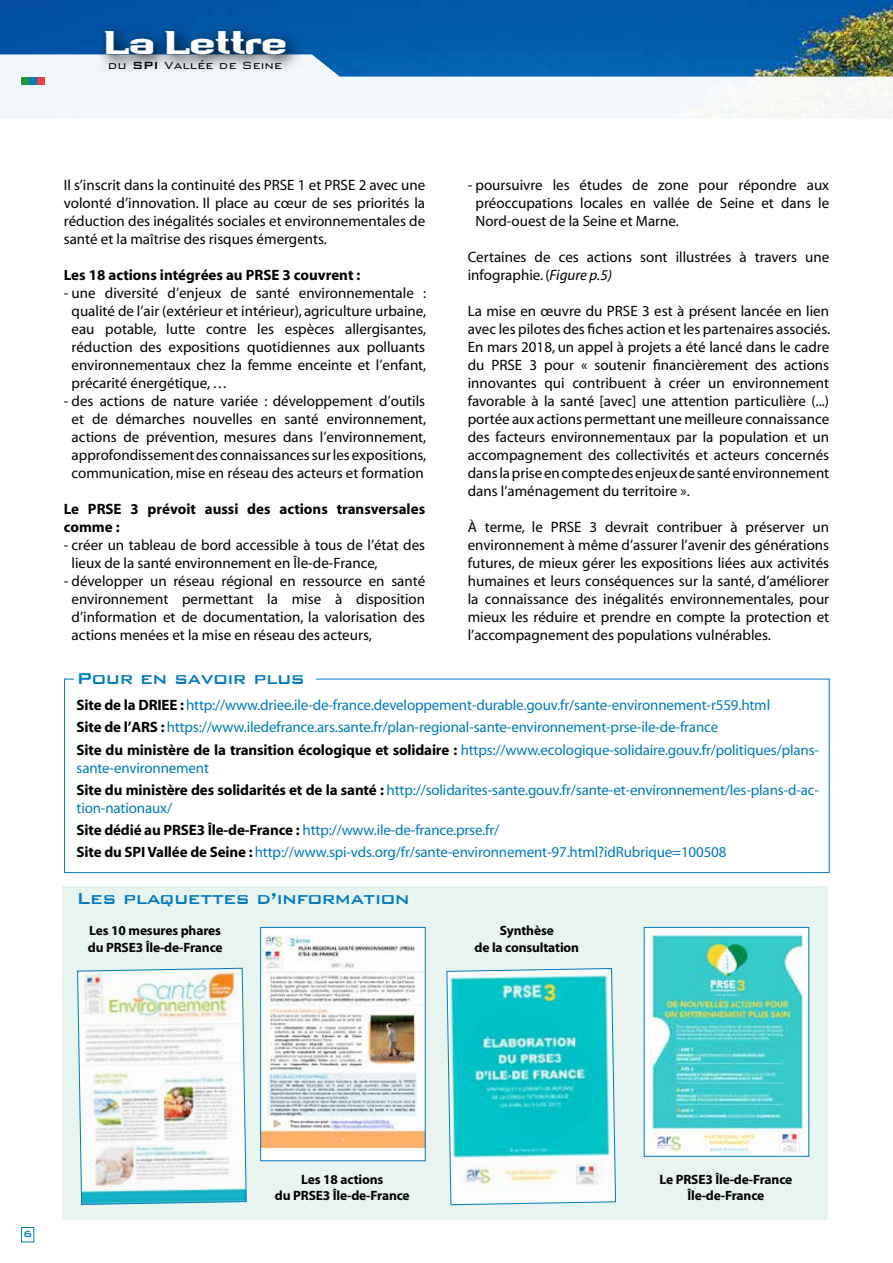
<style>
.page{position:relative;width:893px;height:1263px;background:#fff}
.page>*{position:absolute;margin:0;border:0;box-sizing:border-box;transform-origin:0 0}
.t1{font:34.8px "Werkman Round";color:#fff}
.t2{font:500 21px "Bank Gothic";letter-spacing:-.03em;color:#007ac2}
.t3{font:15px/18px "Myriad";color:#000;text-align:justify}
.t4{font:15px/22.2px "Myriad";letter-spacing:-.01em;color:#007ac2}
.t5{font:700 15px/18px "Myriad";color:#000}
.t6{font:300 13.8px "Bank Gothic";color:#000}
.t7{font:700 13.5px/16.2px "Myriad";letter-spacing:-.01em;color:#000;text-align:center}
.t8{font:500 12px "Bank Gothic";color:#007ac2}
.s1{font-weight:500}
.s2{font-style:italic}
.s3{font-weight:700;color:#000}
</style>
<div class="page">
<img style="left:0;top:0;width:893px;height:54px">
<svg style="left:0;top:54px;width:893px;height:65px;fill:#f2f7fa"></svg>
<svg style="left:97px;top:22px;width:206px;height:50px;background:#4877a3"></svg>
<div style="left:38px;top:78px;width:7px;height:7px;background:#ef3e42"></div>
<div style="left:21px;top:78px;width:7px;height:7px;background:#24933c"></div>
<div style="left:30px;top:78px;width:7px;height:7px;background:#007ac2"></div>
<div style="left:62px;top:886px;width:765px;height:333px;background:#e7f4f0"></div>
<div style="left:64px;top:679px;width:766px;height:194px;background:#fff;border:1px solid #007ac2"></div>
<div style="left:21px;top:1227px;width:13px;height:15px;border:1px solid #007ac2"></div>
<img style="left:77px;top:967px;width:170px;height:238px">
<div style="left:261px;top:927px;width:164px;height:234px;background:#fff"></div>
<img style="left:262px;top:934px;width:162px;height:214px">
<div style="left:260px;top:927px;width:166px;height:234px;border:1px solid #007ac2"></div>
<svg style="left:446px;top:968px;width:170px;height:237px;background:#52d2d4"></svg>
<img style="left:646px;top:929px;width:161px;height:226px">
<div style="left:644px;top:927px;width:165px;height:230px;border:1px solid #007ac2"></div>
<div style="left:74px;top:666px;width:242px;height:23px;background:#fff"></div>
<h1 class="t1" style="left:105px;top:27px;width:184px">La Lettre</h1>
<p class="t6" style="left:107px;top:55px;width:176px">du <span class="s1">SPI</span> Vallée de Seine</p>
<p class="t3" style="left:64px;top:176px;width:363px">Il s’inscrit dans la continuité des PRSE 1 et PRSE 2 avec une volonté d’innovation. Il place au cœur de ses priorités la réduction des inégalités sociales et environnementales de santé et la maîtrise des risques émergents.</p>
<p class="t5" style="left:64px;top:266px;width:298px">Les 18 actions intégrées au PRSE 3 couvrent :</p>
<p class="t3" style="left:72px;top:284px;width:356px;text-indent:-8px">- une diversité d’enjeux de santé environnementale : qualité de l’air (extérieur et intérieur), agriculture urbaine, eau potable, lutte contre les espèces allergisantes, réduction des expositions quotidiennes aux polluants environnementaux chez la femme enceinte et l’enfant, précarité énergétique, …</p>
<p class="t3" style="left:64px;top:392px;width:364px;text-align:center">- des actions de nature variée : développement d’outils et de démarches nouvelles en santé environnement, actions de prévention, mesures dans l’environnement, approfondissement des connaissances sur les expositions, communication, mise en réseau des acteurs et formation</p>
<p class="t5" style="left:64px;top:500px;width:363px">Le PRSE 3 prévoit aussi des actions transversales comme :</p>
<p class="t3" style="left:72px;top:536px;width:355px;text-indent:-8px">- créer un tableau de bord accessible à tous de l’état des lieux de la santé environnement en Île-de-France,</p>
<p class="t3" style="left:72px;top:572px;width:355px;text-indent:-8px">- développer un réseau régional en ressource en santé environnement permettant la mise à disposition d’information et de documentation, la valorisation des actions menées et la mise en réseau des acteurs,</p>
<p class="t3" style="left:475px;top:176px;width:355px;text-indent:-8px">- poursuivre les études de zone pour répondre aux préoccupations locales en vallée de Seine et dans le Nord-ouest de la Seine et Marne.</p>
<p class="t3" style="left:468px;top:248px;width:363px">Certaines de ces actions sont illustrées à travers une infographie. (<span class="s2">Figure p.5)</span></p>
<p class="t3" style="left:468px;top:302px;width:364px">La mise en œuvre du PRSE 3 est à présent lancée en lien avec les pilotes des fiches action et les partenaires associés.<br>En mars 2018, un appel à projets a été lancé dans le cadre du PRSE 3 pour « soutenir financièrement des actions innovantes qui contribuent à créer un environnement favorable à la santé [avec] une attention particulière (...) portée aux actions permettant une meilleure connaissance des facteurs environnementaux par la population et un accompagnement des collectivités et acteurs concernés dans la prise en compte des enjeux de santé environnement dans l’aménagement du territoire ».</p>
<p class="t3" style="left:468px;top:518px;width:363px">À terme, le PRSE 3 devrait contribuer à préserver un environnement à même d’assurer l’avenir des générations futures, de mieux gérer les expositions liées aux activités humaines et leurs conséquences sur la santé, d’améliorer la connaissance des inégalités environnementales, pour mieux les réduire et prendre en compte la protection et l’accompagnement des populations vulnérables.</p>
<h2 class="t2" style="left:77px;top:662px;width:230px">Pour en savoir plus</h2>
<p class="t4" style="left:77px;top:695px;width:744px"><span class="s3">Site de la DRIEE :</span> http://www.driee.ile-de-france.developpement-durable.gouv.fr/sante-environnement-r559.html<br><span class="s3">Site de l’ARS :</span> https://www.iledefrance.ars.sante.fr/plan-regional-sante-environnement-prse-ile-de-france<br><span class="s3">Site du ministère de la transition écologique et solidaire :</span> https://www.ecologique-solidaire.gouv.fr/politiques/plans-</p>
<p class="t4" style="left:77px;top:757px;width:744px">sante-environnement<br><span class="s3">Site du ministère des solidarités et de la santé :</span> http://solidarites-sante.gouv.fr/sante-et-environnement/les-plans-d-ac-</p>
<p class="t4" style="left:77px;top:797px;width:651px">tion-nationaux/<br><span class="s3">Site dédié au PRSE3 Île-de-France :</span> http://www.ile-de-france.prse.fr/<br><span class="s3">Site du SPI Vallée de Seine :</span> http://www.spi-vds.org/fr/sante-environnement-97.html?idRubrique=100508</p>
<h2 class="t2" style="left:77px;top:882px;width:335px">Les plaquettes d’information</h2>
<p class="t7" style="left:88px;top:923px;width:136px;text-align:left">Les 10 mesures phares du PRSE3 Île-de-France</p>
<p class="t7" style="left:475px;top:923px;width:106px">Synthèse<br>de la consultation</p>
<p class="t8" style="left:23px;top:1225px;width:11px">6</p>
<p class="t7" style="left:275px;top:1172px;width:136px">Les 18 actions<br>du PRSE3 Île-de-France</p>
<p class="t7" style="left:659px;top:1172px;width:134px">Le PRSE3 Île-de-France<br>Île-de-France</p>
</div>
